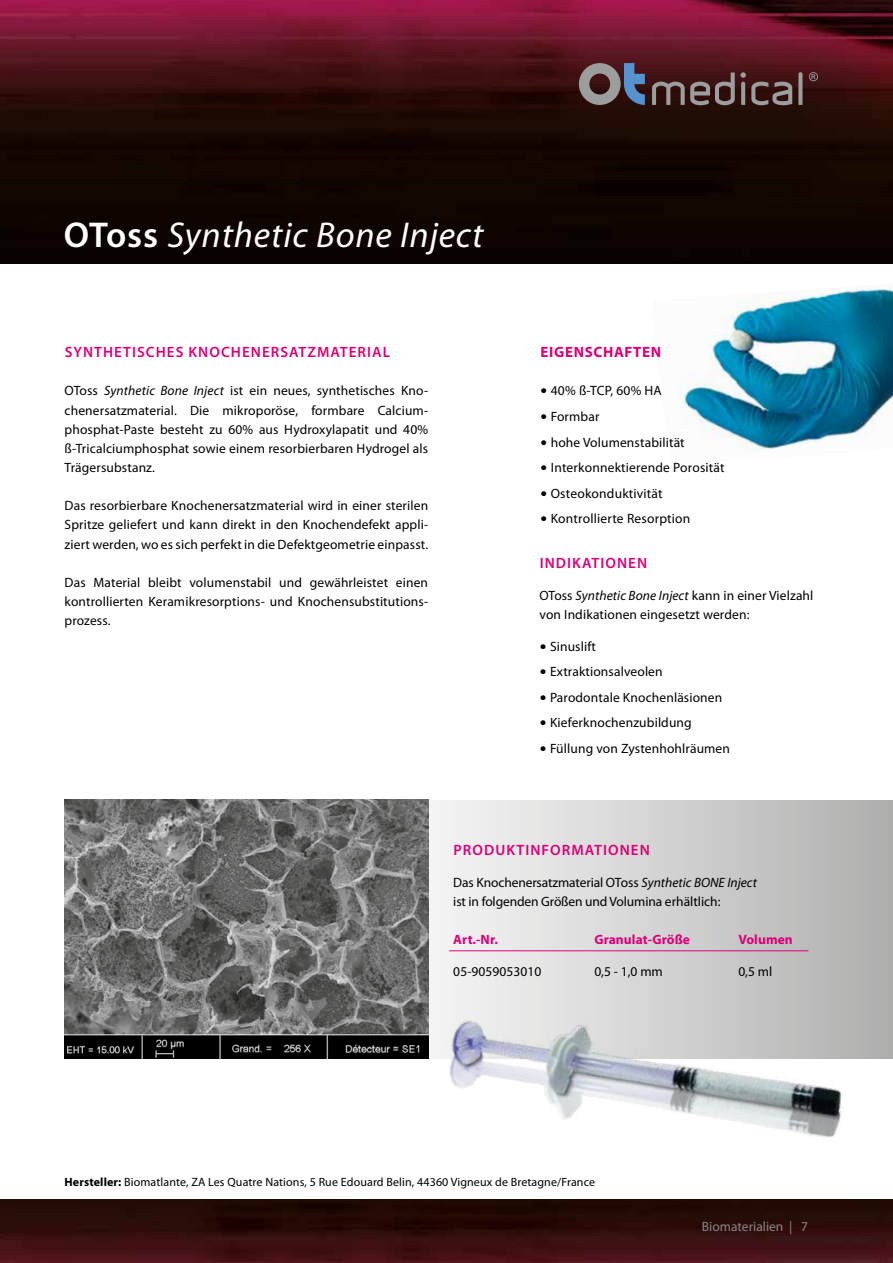
<style>
.page{position:relative;width:893px;height:1263px;background:#fff}
.page>*{position:absolute;margin:0;border:0;box-sizing:border-box;transform-origin:0 0}
.t1{font:italic 36px "Myriad Pro";letter-spacing:.025em;color:#fff}
.t2{font:600 15px "Myriad Pro";letter-spacing:.07em;color:#dd0078}
.t3{font:700 15px "Myriad Pro";letter-spacing:.045em;color:#dd0078}
.t4{font:13.5px/19.2px "Myriad Pro";letter-spacing:.01em;color:#000;text-align:justify}
.t5{font:13.5px/19.2px "Myriad Pro";letter-spacing:-.01em;color:#000}
.t6{font:700 13.5px "Myriad Pro";letter-spacing:.005em;color:#dd0078}
.t7{font:13.5px "Myriad Pro";color:#878786}
.t8{font:12px "Myriad Pro";letter-spacing:.01em;color:#000}
.s1{font-weight:600;font-style:normal}
.s2{font-style:italic}
.s3{font-family:"Verdana"}
.s4{font-weight:700}
</style>
<div class="page">
<img style="left:0;top:1199px;width:893px;height:64px">
<img style="left:678px;top:285px;width:215px;height:167px">
<img style="left:0;top:0;width:893px;height:264px">
<svg style="left:428px;top:800px;width:465px;height:258px;background:#d1d1d1"></svg>
<hr style="left:449px;top:950px;width:359px;height:1px;background:#dd0078">
<img style="left:65px;top:800px;width:363px;height:258px">
<img style="left:445px;top:1007px;width:432px;height:131px">
<svg style="left:652px;top:72px;width:140px;height:33px;background:#573c3c"></svg>
<svg style="left:798px;top:72px;width:4px;height:33px"></svg>
<svg style="left:579px;top:63px;width:66px;height:42px;background:#635f6c"></svg>
<svg style="left:809px;top:72px;width:9px;height:9px"></svg>
<h1 class="t1" style="left:64px;top:212px;width:421px"><span class="s1">OToss</span> Synthetic Bone Inject</h1>
<p class="t2" style="left:65px;top:343px;width:327px">SYNTHETISCHES KNOCHENERSATZMATERIAL</p>
<p class="t4" style="left:65px;top:381px;width:365px">OToss <span class="s2">Synthetic Bone Inject</span> ist ein neues, synthetisches Kno&shy;chenersatzmaterial. Die mikroporöse, formbare Calcium&shy;phosphat-Paste besteht zu 60% aus Hydroxylapatit und 40% ß-Tricalciumphosphat sowie einem resorbierbaren Hydrogel als Trägersubstanz.</p>
<p class="t4" style="left:65px;top:496px;width:365px">Das resorbierbare Knochenersatzmaterial wird in einer sterilen Spritze geliefert und kann direkt in den Knochendefekt appli&shy;ziert werden, wo es sich perfekt in die Defektgeometrie einpasst.</p>
<p class="t4" style="left:65px;top:572px;width:365px">Das Material bleibt volumenstabil und gewährleistet einen kontrollierten Keramikresorptions- und Knochensubstitutions&shy;prozess.</p>
<p class="t3" style="left:540px;top:342px;width:122px">EIGENSCHAFTEN</p>
<p class="t4" style="left:540px;top:381px;width:123px"><span class="s3">•</span> 40% ß-TCP, 60% HA</p>
<p class="t4" style="left:540px;top:407px;width:61px"><span class="s3">•</span> Formbar</p>
<p class="t4" style="left:540px;top:432px;width:146px"><span class="s3">•</span> hohe Volumenstabilität</p>
<p class="t4" style="left:540px;top:458px;width:186px"><span class="s3">•</span> Interkonnektierende Porosität</p>
<p class="t4" style="left:540px;top:483px;width:124px"><span class="s3">•</span> Osteokonduktivität</p>
<p class="t4" style="left:540px;top:509px;width:152px"><span class="s3">•</span> Kontrollierte Resorption</p>
<p class="t2" style="left:540px;top:553px;width:109px">INDIKATIONEN</p>
<p class="t4" style="left:539px;top:585px;width:275px">OToss <span class="s2">Synthetic Bone Inject</span> kann in einer Vielzahl von Indikationen eingesetzt werden:</p>
<p class="t4" style="left:539px;top:636px;width:58px"><span class="s3">•</span> Sinuslift</p>
<p class="t4" style="left:539px;top:662px;width:125px"><span class="s3">•</span> Extraktionsalveolen</p>
<p class="t4" style="left:539px;top:687px;width:184px"><span class="s3">•</span> Parodontale Knochenläsionen</p>
<p class="t4" style="left:539px;top:713px;width:154px"><span class="s3">•</span> Kieferknochenzubildung</p>
<p class="t4" style="left:539px;top:738px;width:192px"><span class="s3">•</span> Füllung von Zystenhohlräumen</p>
<p class="t2" style="left:453px;top:840px;width:198px">PRODUKTINFORMATIONEN</p>
<p class="t5" style="left:453px;top:872px;width:305px">Das Knochenersatzmaterial OToss <span class="s2">Synthetic BONE Inject </span>ist in folgenden Größen und Volumina erhältlich:</p>
<p class="t6" style="left:453px;top:931px;width:46px">Art.-Nr.</p>
<p class="t6" style="left:594px;top:931px;width:97px">Granulat-Größe</p>
<p class="t6" style="left:738px;top:931px;width:56px">Volumen</p>
<p class="t4" style="left:453px;top:961px;width:90px">05-9059053010</p>
<p class="t4" style="left:594px;top:961px;width:70px">0,5 - 1,0 mm</p>
<p class="t4" style="left:738px;top:961px;width:35px">0,5 ml</p>
<p class="t8" style="left:65px;top:1175px;width:532px"><span class="s4">Hersteller:</span> Biomatlante, ZA Les Quatre Nations, 5 Rue Edouard Belin, 44360 Vigneux de Bretagne/France</p>
<p class="t7" style="left:702px;top:1218px;width:107px">Biomaterialien | 7</p>
</div>
